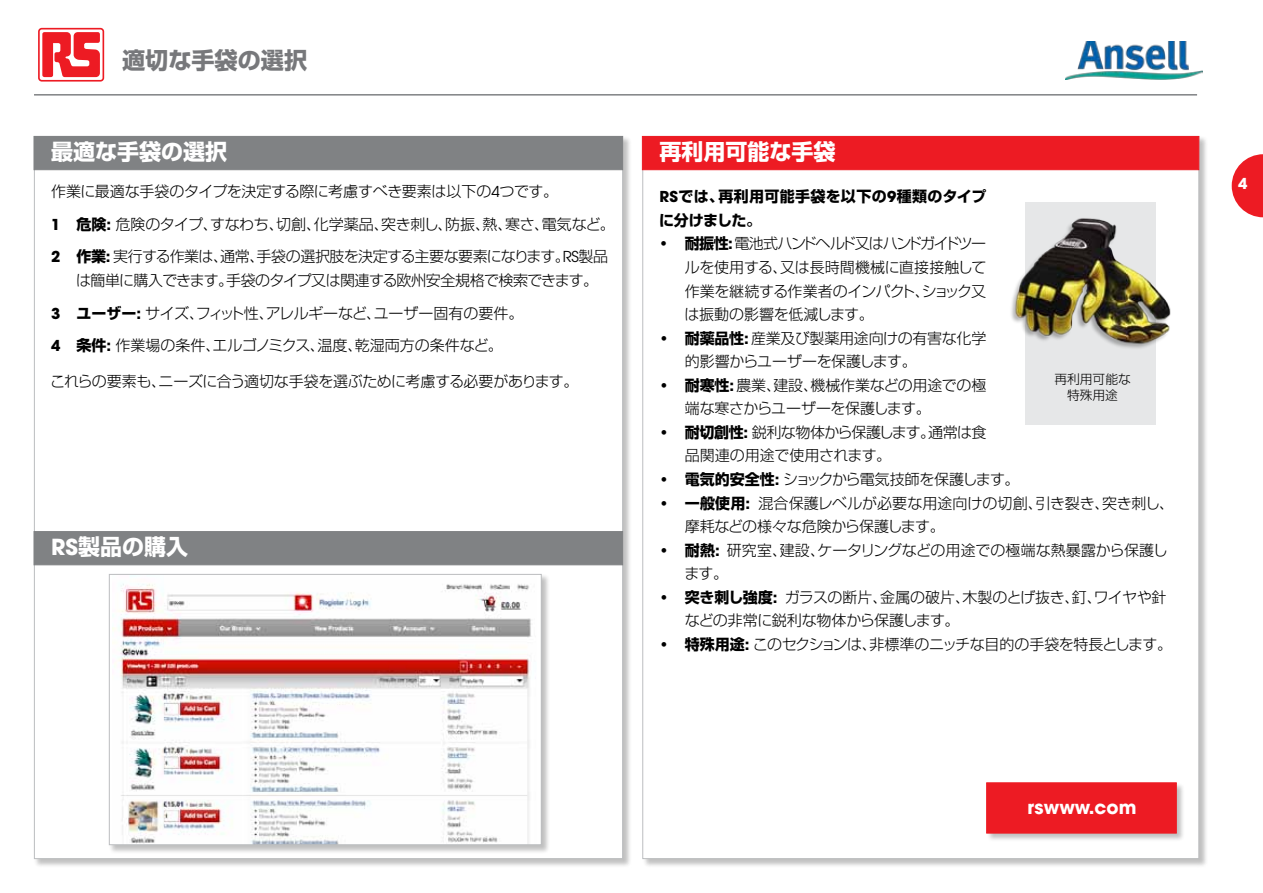
<style>
.page{position:relative;width:1263px;height:893px;background:#fff}
.page>*{position:absolute;margin:0;border:0;box-sizing:border-box;transform-origin:0 0}
.t1{font:700 23.1px "Shin Go Pro";color:#77787b}
.t2{font:700 22.05px "Shin Go Pro";color:#fff}
.t3{font:700 18.3px "ITC Avant Garde Pro";color:#fff}
.t4{font:300 15px/23.5px "Shin Go Pro";letter-spacing:-.025em;color:#000}
.t5{font:700 15px/24px "Shin Go Pro";letter-spacing:.025em;color:#000}
.t6{font:300 15px "Shin Go Pro";letter-spacing:-.05em;color:#000}
.t7{font:700 15px "ITC Avant Garde Std";color:#fff}
.t8{font:300 12.75px/16.5px "Shin Go Pro";color:#000;text-align:center}
.s1{font-family:"ITC Avant Garde Std";font-weight:400}
.s2{font-family:"ITC Avant Garde Std";font-weight:700}
.s3{font-weight:700}
.s4{font-family:"ITC Avant Garde Std"}
</style>
<div class="page">
<svg style="left:38px;top:27px;width:67px;height:55px"></svg>
<img style="left:1065px;top:42px;width:137px;height:37px">
<hr style="left:34px;top:94px;width:1163px;height:2px;background:#808284">
<div style="left:34px;top:136px;width:598px;height:732px;background:#000;opacity:.25"></div>
<div style="left:34px;top:136px;width:589px;height:723px;background:#fff;border:1px solid #bcbec0"></div>
<div style="left:642px;top:136px;width:566px;height:732px;background:#000;opacity:.25"></div>
<div style="left:642px;top:136px;width:557px;height:723px;background:#fff;border:1px solid #bcbec0"></div>
<div style="left:108px;top:574px;width:442px;height:280px;background:#000;opacity:.25"></div>
<img style="left:112px;top:576px;width:424px;height:267px">
<div style="left:109px;top:574px;width:433px;height:271px;border:1px solid #bcbec0"></div>
<div style="left:34px;top:136px;width:589px;height:34px;background:#808284"></div>
<div style="left:642px;top:136px;width:557px;height:34px;background:#ed1b23;border:1px solid #ed1b23"></div>
<div style="left:34px;top:531px;width:589px;height:34px;background:#808284"></div>
<div style="left:1025px;top:202px;width:130px;height:223px;background:#e6e7e8"></div>
<img style="left:1011px;top:202px;width:160px;height:161px">
<svg style="left:1232px;top:154px;width:31px;height:63px"></svg>
<div style="left:986px;top:782px;width:200px;height:60px;background:#000;opacity:.25"></div>
<div style="left:986px;top:782px;width:191px;height:51px;background:#ed1b23;border:1px solid #ed1b23"></div>
<h1 class="t1" style="left:122px;top:42px;width:186px">適切な手袋の選択</h1>
<h2 class="t2" style="left:51px;top:134px;width:177px">最適な手袋の選択</h2>
<h2 class="t2" style="left:659px;top:134px;width:177px">再利用可能な手袋</h2>
<p class="t4" style="left:51px;top:174px;width:565px;line-height:32.5px">作業に最適な手袋のタイプを決定する際に考慮すべき要素は以下の<span class="s1">4</span>つです。<br><span class="s2">1</span> <span class="s3">危険</span><span class="s2">:</span> 危険のタイプ、すなわち、切創、化学薬品、突き刺し、防振、熱、寒さ、電気など。<br><span class="s2">2</span> <span class="s3">作業</span><span class="s2">:</span> 実行する作業は、通常、手袋の選択肢を決定する主要な要素になります。<span class="s1">RS</span>製品</p>
<p class="t4" style="left:51px;top:263px;width:549px;line-height:32.5px;text-indent:25px">は簡単に購入できます。手袋のタイプ又は関連する欧州安全規格で検索できます。<br><span class="s2">3</span> <span class="s3">ユーザー</span><span class="s2">:</span> サイズ、フィット性、アレルギーなど、ユーザー固有の要件。<br><span class="s2">4</span> <span class="s3">条件</span><span class="s2">:</span> 作業場の条件、エルゴノミクス、温度、乾湿両方の条件など。</p>
<p class="t4" style="left:50px;top:368px;width:530px">これらの要素も、ニーズに合う適切な手袋を選ぶために考慮する必要があります。</p>
<h2 class="t2" style="left:51px;top:529px;width:138px"><span class="s4">RS</span>製品の購入</h2>
<p class="t5" style="left:659px;top:183px;width:329px"><span class="s4">RS</span>では、再利用可能手袋を以下の<span class="s4">9</span>種類のタイプに分けました。</p>
<p class="t4" style="left:684px;top:230px;width:304px;text-align:justify;text-indent:-25px"><span class="s1">•</span> <span class="s3">耐振性</span><span class="s2">:</span> 電池式ハンドヘルド又はハンドガイドツールを使用する、又は長時間機械に直接接触して作業を継続する作業者のインパクト、ショック又は振動の影響を低減します。</p>
<p class="t4" style="left:685px;top:324px;width:303px;text-indent:-26px"><span class="s1">•</span> <span class="s3">耐薬品性</span><span class="s2">:</span> 産業及び製薬用途向けの有害な化学的影響からユーザーを保護します。</p>
<p class="t4" style="left:685px;top:371px;width:303px;text-indent:-26px"><span class="s1">•</span> <span class="s3">耐寒性</span><span class="s2">:</span> 農業、建設、機械作業などの用途での極端な寒さからユーザーを保護します。</p>
<p class="t4" style="left:685px;top:419px;width:303px;text-indent:-26px"><span class="s1">•</span> <span class="s3">耐切創性</span><span class="s2">:</span> 鋭利な物体から保護します。通常は食品関連の用途で使用されます。</p>
<p class="t6" style="left:659px;top:467px;width:362px"><span class="s1">•</span> <span class="s3">電気的安全性</span><span class="s2">:</span> ショックから電気技師を保護します。</p>
<p class="t4" style="left:685px;top:489px;width:491px;text-indent:-26px"><span class="s1">•</span> <span class="s3">一般使用</span><span class="s2">:</span> 混合保護レベルが必要な用途向けの切創、引き裂き、突き刺し、摩耗などの様々な危険から保護します。</p>
<p class="t4" style="left:684px;top:536px;width:485px;text-indent:-25px"><span class="s1">•</span> <span class="s3">耐熱</span><span class="s2">:</span> 研究室、建設、ケータリングなどの用途での極端な熱暴露から保護します。</p>
<p class="t4" style="left:685px;top:583px;width:483px;text-indent:-25px"><span class="s1">•</span> <span class="s3">突き刺し強度</span><span class="s2">:</span> ガラスの断片、金属の破片、木製のとげ抜き、釘、ワイヤや針などの非常に鋭利な物体から保護します。</p>
<p class="t4" style="left:659px;top:631px;width:514px"><span class="s1">•</span> <span class="s3">特殊用途</span><span class="s2">:</span> このセクションは、非標準のニッチな目的の手袋を特長とします。</p>
<p class="t8" style="left:1054px;top:369px;width:78px">再利用可能な特殊用途</p>
<p class="t3" style="left:1028px;top:795px;width:110px">rswww.com</p>
<p class="t7" style="left:1238px;top:173px;width:11px">4</p>
</div>
